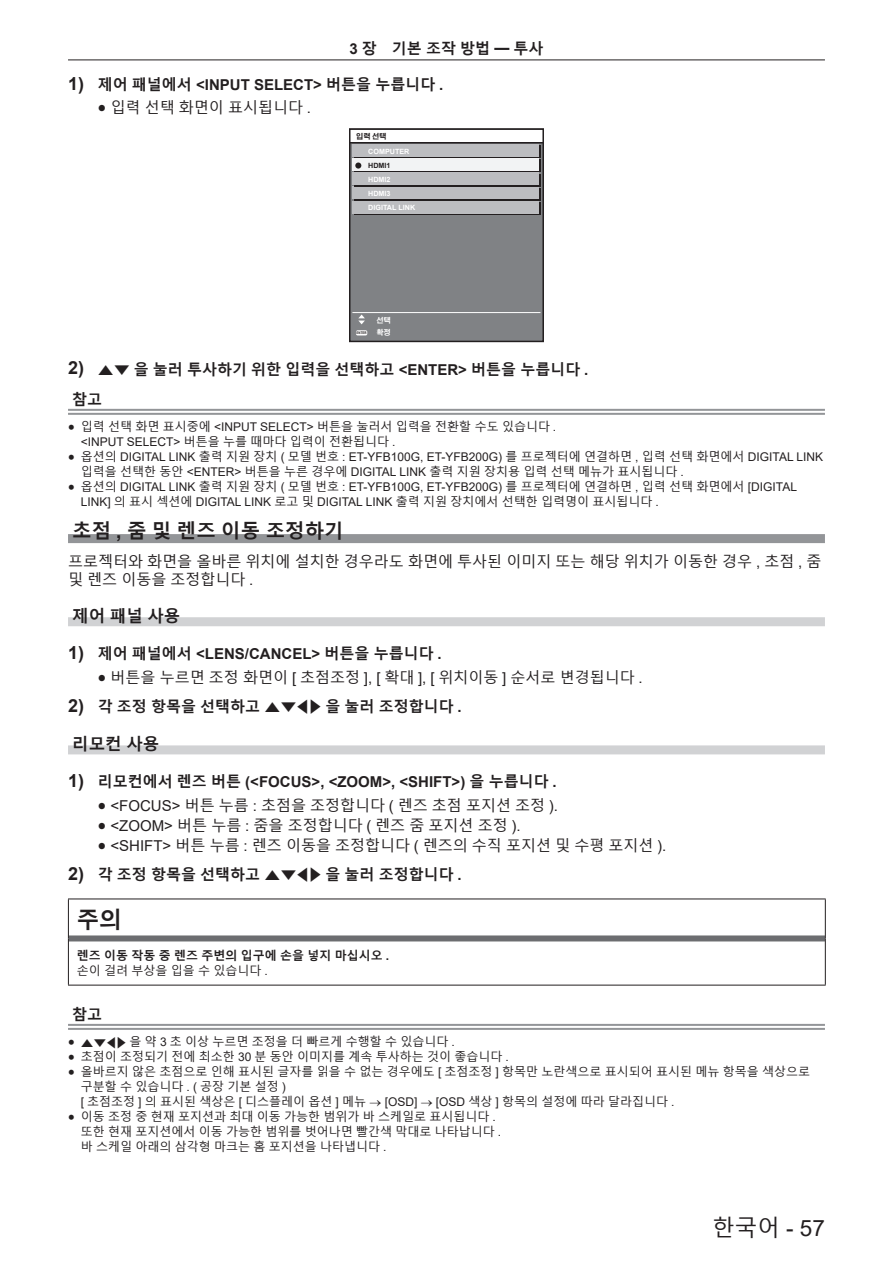
<style>
.page{position:relative;width:893px;height:1263px;background:#fff}
.page>*{position:absolute;margin:0;border:0;box-sizing:border-box;transform-origin:0 0}
.t1{font:22.5px "Malgun Gothic";color:#231f20}
.PL_Title{font:700 22.5px "Malgun Gothic";color:#231f20}
.L2{font:700 19.5px "Malgun Gothic";color:#231f20}
.L3{font:700 16.5px "Malgun Gothic";color:#231f20}
.Body{font:15px/18px "Malgun Gothic";color:#231f20}
.Note_Title{font:700 15px "Malgun Gothic";color:#231f20}
.t2{font:700 15px "Arial";color:#231f20}
.Note_Bullet_Body{font:12px/15px "Malgun Gothic";color:#231f20}
.t3{font:12px/15px "Arial";color:#231f20}
.Table_Body_Left_Bold{font:700 12px "Malgun Gothic";color:#231f20}
.Table_Body_Left{font:12px "Malgun Gothic";color:#231f20}
.t4{font:700 7.2px/14px "Arial";color:#fff}
.t5{font:700 7.2px "Adobe Gothic Std";color:#231f20}
.t6{font:700 7.2px "Adobe Gothic Std";color:#fff}
.t7{font:700 3.6px "Arial";color:#231f20;scale:.83 1}
.s1{font-family:"Arial"}
.s2{font-size:18px}
.s3{font-family:"Malgun Gothic"}
.s4{font-family:"Pana Common PRJ"}
.s5{color:#231f20}
.s6{font-family:"Arial";font-size:18px}
.s7{font-family:"Pana Common PRJ";font-weight:400}
</style>
<div class="page">
<hr style="left:68px;top:60px;width:757px;height:1px;background:#231f20">
<hr style="left:68px;top:409px;width:757px;height:2px;background:#939598">
<hr style="left:68px;top:413px;width:757px;height:2px;background:#939598">
<div style="left:68px;top:534px;width:757px;height:9px;background:#939598"></div>
<div style="left:68px;top:617px;width:757px;height:9px;background:#d1d2d4"></div>
<div style="left:68px;top:745px;width:757px;height:9px;background:#d1d2d4"></div>
<hr style="left:68px;top:1024px;width:757px;height:2px;background:#939598">
<hr style="left:68px;top:1028px;width:757px;height:2px;background:#939598">
<div style="left:350px;top:129px;width:193px;height:212px;background:#808285"></div>
<div style="left:349px;top:128px;width:195px;height:214px;border:2px solid #231f20"></div>
<div style="left:350px;top:129px;width:193px;height:14px;background:#fff"></div>
<div style="left:349px;top:128px;width:195px;height:15px;border:2px solid #231f20"></div>
<div style="left:354px;top:146px;width:186px;height:12px;background:#231f20"></div>
<div style="left:352px;top:144px;width:187px;height:13px;background:#bcbdc0"></div>
<div style="left:354px;top:188px;width:186px;height:12px;background:#231f20"></div>
<div style="left:352px;top:187px;width:187px;height:12px;background:#bcbdc0"></div>
<svg style="left:354px;top:202px;width:186px;height:12px"></svg>
<div style="left:352px;top:201px;width:187px;height:12px;background:#bcbdc0"></div>
<div style="left:354px;top:174px;width:186px;height:12px;background:#231f20"></div>
<div style="left:352px;top:173px;width:187px;height:12px;background:#bcbdc0"></div>
<div style="left:354px;top:160px;width:186px;height:12px;background:#231f20"></div>
<div style="left:352px;top:158px;width:187px;height:13px;background:#f2f3f4"></div>
<svg style="left:358px;top:315px;width:7px;height:9px"></svg>
<hr style="left:352px;top:312px;width:188px;height:1px;background:#fff">
<div style="left:356px;top:330px;width:11px;height:5px;background:#fff;border-radius:2px"></div>
<div style="left:355px;top:162px;width:6px;height:7px;background:#231f20;border-radius:50%"></div>
<div style="left:69px;top:935px;width:756px;height:6px;background:#6c6d70"></div>
<hr style="left:68px;top:898px;width:758px;height:1px;background:#231f20">
<hr style="left:68px;top:985px;width:758px;height:1px;background:#231f20">
<hr style="left:68px;top:899px;width:1px;height:39px;background:#231f20">
<hr style="left:68px;top:938px;width:1px;height:47px;background:#231f20">
<hr style="left:825px;top:899px;width:1px;height:39px;background:#231f20">
<hr style="left:825px;top:938px;width:1px;height:47px;background:#231f20">
<p class="Note_Title" style="left:349px;top:39px;width:196px"><span class="s1">3</span> 장　기본 조작 방법 <span class="s1">—</span> 투사</p>
<p class="t2" style="left:68px;top:74px;width:377px"><span class="s2">1)</span> <span class="s3">제어 패널에서</span> &lt;INPUT SELECT&gt; <span class="s3">버튼을 누릅니다</span> .</p>
<p class="Body" style="left:98px;top:99px;width:215px"><span class="s4">F</span> 입력 선택 화면이 표시됩니다 <span class="s1">.</span></p>
<p class="t5" style="left:356px;top:132px;width:32px">입력 선택</p>
<p class="t4" style="left:368px;top:144px;width:48px">COMPUTER<br><span class="s5">HDMI1<br></span>HDMI2<br>HDMI3<br>DIGITAL LINK</p>
<p class="t6" style="left:376px;top:316px;width:16px">선택</p>
<p class="t7" style="left:357px;top:330px;width:13px">ENTER</p>
<p class="t6" style="left:376px;top:328px;width:16px">확정</p>
<p class="Note_Title" style="left:68px;top:361px;width:522px"><span class="s6">2)</span> <span class="s7">AS</span> 을 눌러 투사하기 위한 입력을 선택하고 <span class="s1">&lt;ENTER&gt;</span> 버튼을 누릅니다 <span class="s1">.</span></p>
<p class="Note_Title" style="left:72px;top:391px;width:31px">참고</p>
<p class="Note_Bullet_Body" style="left:68px;top:419px;width:490px"><span class="s4">F</span> 입력 선택 화면 표시중에 <span class="s1">&lt;INPUT SELECT&gt;</span> 버튼을 눌러서 입력을 전환할 수도 있습니다 <span class="s1">.</span></p>
<p class="Note_Bullet_Body" style="left:81px;top:434px;width:316px"><span class="s1">&lt;INPUT SELECT&gt;</span> 버튼을 누를 때마다 입력이 전환됩니다 <span class="s1">.</span></p>
<p class="Note_Bullet_Body" style="left:81px;top:449px;width:744px;text-indent:-13px"><span class="s4">F</span> 옵션의 <span class="s1">DIGITAL LINK</span> 출력 지원 장치 <span class="s1">(</span> 모델 번호 <span class="s1">: ET-YFB100G, ET-YFB200G)</span> 를 프로젝터에 연결하면 <span class="s1">,</span> 입력 선택 화면에서 <span class="s1">DIGITAL LINK </span>입력을 선택한 동안 <span class="s1">&lt;ENTER&gt;</span> 버튼을 누른 경우에 <span class="s1">DIGITAL LINK</span> 출력 지원 장치용 입력 선택 메뉴가 표시됩니다 <span class="s1">.</span></p>
<p class="t3" style="left:81px;top:479px;width:718px;text-indent:-13px"><span class="s4">F</span> <span class="s3">옵션의</span> DIGITAL LINK <span class="s3">출력 지원 장치</span> ( <span class="s3">모델 번호</span> : ET-YFB100G, ET-YFB200G) <span class="s3">를 프로젝터에 연결하면</span> , <span class="s3">입력 선택 화면에서</span> [DIGITAL<br>LINK] <span class="s3">의 표시 섹션에</span> DIGITAL LINK <span class="s3">로고 및</span> DIGITAL LINK <span class="s3">출력 지원 장치에서 선택한 입력명이 표시됩니다</span> .</p>
<p class="L2" style="left:72px;top:520px;width:273px">초점 <span class="s1">,</span> 줌 및 렌즈 이동 조정하기</p>
<p class="Body" style="left:68px;top:553px;width:755px">프로젝터와 화면을 올바른 위치에 설치한 경우라도 화면에 투사된 이미지 또는 해당 위치가 이동한 경우 <span class="s1">,</span> 초점 <span class="s1">,</span> 줌 및 렌즈 이동을 조정합니다 <span class="s1">.</span></p>
<p class="L3" style="left:72px;top:606px;width:110px">제어 패널 사용</p>
<p class="t2" style="left:68px;top:643px;width:375px"><span class="s2">1)</span> <span class="s3">제어 패널에서</span> &lt;LENS/CANCEL&gt; <span class="s3">버튼을 누릅니다</span> .</p>
<p class="Body" style="left:98px;top:668px;width:546px"><span class="s4">F</span> 버튼을 누르면 조정 화면이 <span class="s1">[</span> 초점조정 <span class="s1">], [</span> 확대 <span class="s1">], [</span> 위치이동 <span class="s1">]</span> 순서로 변경됩니다 <span class="s1">.</span></p>
<p class="Note_Title" style="left:68px;top:697px;width:395px"><span class="s6">2)</span> 각 조정 항목을 선택하고 <span class="s7">ASQW</span> 을 눌러 조정합니다 <span class="s1">.</span></p>
<p class="L3" style="left:72px;top:734px;width:89px">리모컨 사용</p>
<p class="t2" style="left:68px;top:771px;width:490px"><span class="s2">1)</span> <span class="s3">리모컨에서 렌즈 버튼</span> (&lt;FOCUS&gt;, &lt;ZOOM&gt;, &lt;SHIFT&gt;) <span class="s3">을 누릅니다</span> .</p>
<p class="Body" style="left:98px;top:797px;width:462px"><span class="s4">F</span> <span class="s1">&lt;FOCUS&gt;</span> 버튼 누름 <span class="s1">:</span> 초점을 조정합니다 <span class="s1">(</span> 렌즈 초점 포지션 조정 <span class="s1">).</span></p>
<p class="Body" style="left:98px;top:817px;width:424px"><span class="s4">F</span> <span class="s1">&lt;ZOOM&gt;</span> 버튼 누름 <span class="s1">:</span> 줌을 조정합니다 <span class="s1">(</span> 렌즈 줌 포지션 조정 <span class="s1">).</span></p>
<p class="Body" style="left:98px;top:837px;width:570px"><span class="s4">F</span> <span class="s1">&lt;SHIFT&gt;</span> 버튼 누름 <span class="s1">:</span> 렌즈 이동을 조정합니다 <span class="s1">(</span> 렌즈의 수직 포지션 및 수평 포지션 <span class="s1">).</span></p>
<p class="Note_Title" style="left:68px;top:865px;width:395px"><span class="s6">2)</span> 각 조정 항목을 선택하고 <span class="s7">ASQW</span> 을 눌러 조정합니다 <span class="s1">.</span></p>
<p class="PL_Title" style="left:77px;top:906px;width:47px">주의</p>
<p class="Table_Body_Left_Bold" style="left:77px;top:949px;width:314px">렌즈 이동 작동 중 렌즈 주변의 입구에 손을 넣지 마십시오 <span class="s1">.</span></p>
<p class="Table_Body_Left" style="left:77px;top:964px;width:193px">손이 걸려 부상을 입을 수 있습니다 <span class="s1">.</span></p>
<p class="Note_Title" style="left:72px;top:1006px;width:31px">참고</p>
<p class="Note_Bullet_Body" style="left:68px;top:1034px;width:388px"><span class="s4">F ASQW</span> 을 약 <span class="s1">3</span> 초 이상 누르면 조정을 더 빠르게 수행할 수 있습니다 <span class="s1">.</span></p>
<p class="Note_Bullet_Body" style="left:68px;top:1049px;width:442px"><span class="s4">F</span> 초점이 조정되기 전에 최소한 <span class="s1">30</span> 분 동안 이미지를 계속 투사하는 것이 좋습니다 <span class="s1">.</span></p>
<p class="Note_Bullet_Body" style="left:81px;top:1064px;width:731px;text-indent:-13px"><span class="s4">F</span> 올바르지 않은 초점으로 인해 표시된 글자를 읽을 수 없는 경우에도 <span class="s1">[</span> 초점조정 <span class="s1">]</span> 항목만 노란색으로 표시되어 표시된 메뉴 항목을 색상으로 구분할 수 있습니다 <span class="s1">. (</span> 공장 기본 설정 <span class="s1">)</span></p>
<p class="Note_Bullet_Body" style="left:81px;top:1094px;width:595px"><span class="s1">[</span> 초점조정 <span class="s1">]</span> 의 표시된 색상은 <span class="s1">[</span> 디스플레이 옵션 <span class="s1">]</span> 메뉴 → <span class="s1">[OSD]</span> → <span class="s1">[OSD</span> 색상 <span class="s1">]</span> 항목의 설정에 따라 달라집니다 <span class="s1">.</span></p>
<p class="Note_Bullet_Body" style="left:68px;top:1109px;width:429px"><span class="s4">F</span> 이동 조정 중 현재 포지션과 최대 이동 가능한 범위가 바 스케일로 표시됩니다 <span class="s1">.</span></p>
<p class="Note_Bullet_Body" style="left:81px;top:1124px;width:422px">또한 현재 포지션에서 이동 가능한 범위를 벗어나면 빨간색 막대로 나타납니다 <span class="s1">.</span></p>
<p class="Note_Bullet_Body" style="left:81px;top:1139px;width:307px">바 스케일 아래의 삼각형 마크는 홈 포지션을 나타냅니다 <span class="s1">.</span></p>
<h1 class="t1" style="left:712px;top:1215px;width:114px">한국어 <span class="s1">- 57</span></h1>
</div>
